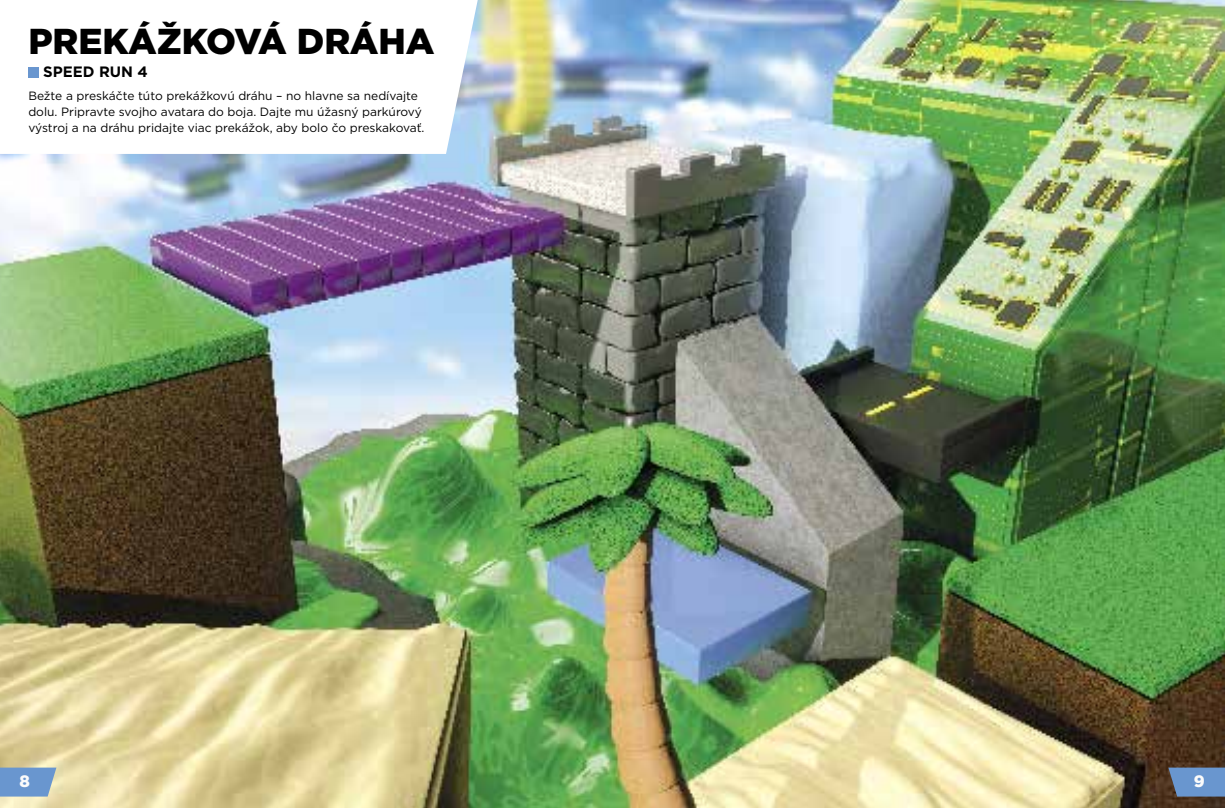
<style>
.page{position:relative;width:1225px;height:808px;background:#fff}
.page>*{position:absolute;margin:0;border:0;box-sizing:border-box;transform-origin:0 0}
.t1{font:900 36px "Gotham";color:#000}
.t2{font:900 16.5px "Gotham";color:#fbfbfb}
.t3{font:700 15px "Gotham";color:#000}
.t4{font:12px/16px "Gotham";color:#000}
</style>
<div class="page">
<img style="left:0;top:0;width:1225px;height:808px">
<svg style="left:0;top:0;width:478px;height:154px"></svg>
<div style="left:28px;top:67px;width:10px;height:10px;background:#6996cf"></div>
<svg style="left:0;top:767px;width:56px;height:29px;background:#749ccc"></svg>
<svg style="left:1168px;top:767px;width:57px;height:29px;background:#668cbd"></svg>
<h1 class="t1" style="left:28px;top:17px;width:408px">PREKÁŽKOVÁ DRÁHA</h1>
<p class="t3" style="left:43px;top:62px;width:106px">SPEED RUN 4</p>
<p class="t4" style="left:28px;top:87px;width:398px">Bežte a preskáčte túto prekážkovú dráhu – no hlavne sa nedívajte dolu. Pripravte svojho avatara do boja. Dajte mu úžasný parkúrový výstroj a na dráhu pridajte viac prekážok, aby bolo čo preskakovať.</p>
<h2 class="t2" style="left:20px;top:770px;width:12px">8</h2>
<h2 class="t2" style="left:1194px;top:770px;width:12px">9</h2>
</div>
